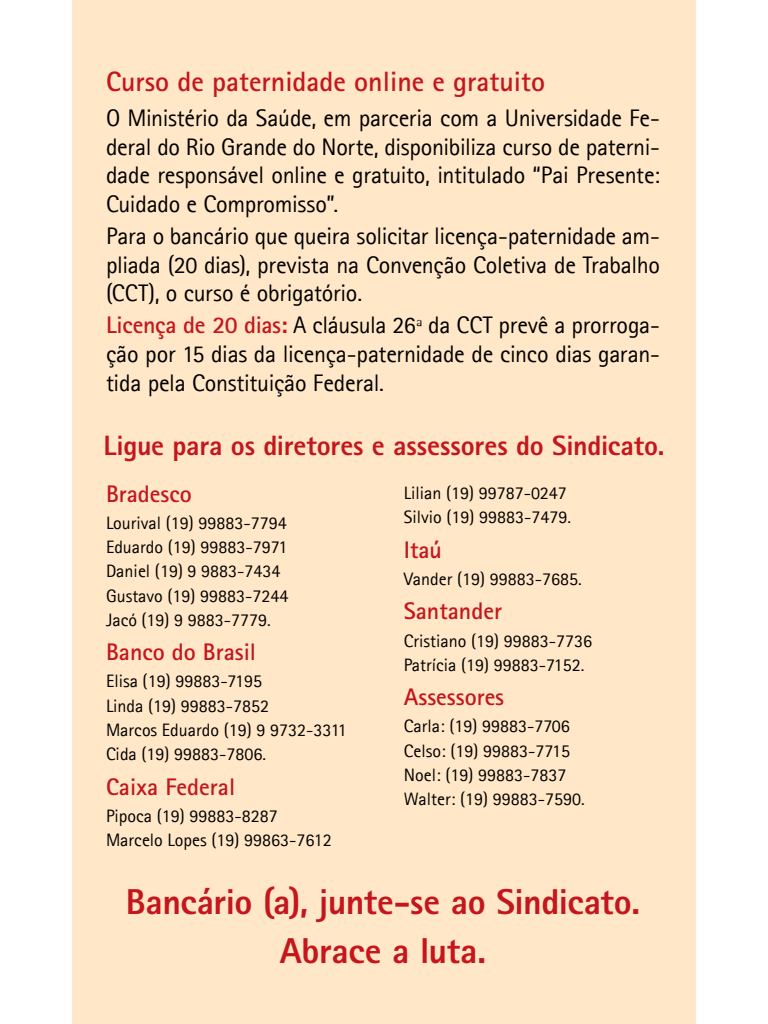
<style>
.page{position:relative;width:768px;height:1024px;background:#fff}
.page>*{position:absolute;margin:0;border:0;box-sizing:border-box;transform-origin:0 0}
.t1{font:800 36px/48.6px "Agfa Rotis Sans Serif";letter-spacing:-.01em;color:#c4161c;text-align:center}
.t2{font:800 28px "Agfa Rotis Sans Serif";letter-spacing:-.005em;color:#c4161c}
.t3{font:700 28px "Agfa Rotis Sans Serif";color:#c4161c}
.t4{font:24px/28.8px "Agfa Rotis Sans Serif";letter-spacing:-.01em;color:#000;text-align:justify}
.t5{font:700 24px "Agfa Rotis Sans Serif";color:#c4161c}
.t6{font:18px/24.3px "Agfa Rotis Sans Serif";color:#000}
.s1{font-weight:700;color:#c4161c}
</style>
<div class="page">
<div style="left:72px;top:0;width:624px;height:1024px;background:#ffe7c7"></div>
<p class="t3" style="left:106px;top:64px;width:441px">Curso de paternidade online e gratuito</p>
<p class="t4" style="left:106px;top:103px;width:555px">O Ministério da Saúde, em parceria com a Universidade Fe&shy;deral do Rio Grande do Norte, disponibiliza curso de paterni&shy;dade responsável online e gratuito, intitulado “Pai Presente:<br>Cuidado e Compromisso”.</p>
<p class="t4" style="left:106px;top:221px;width:555px">Para o bancário que queira solicitar licença-paternidade am&shy;pliada (20 dias), prevista na Convenção Coletiva de Trabalho (CCT), o curso é obrigatório.</p>
<p class="t4" style="left:106px;top:310px;width:555px"><span class="s1">Licença de 20 dias:</span> A cláusula 26ª da CCT prevê a prorroga&shy;ção por 15 dias da licença-paternidade de cinco dias garan&shy;tida pela Constituição Federal.</p>
<p class="t2" style="left:103px;top:428px;width:563px">Ligue para os diretores e assessores do Sindicato.</p>
<p class="t5" style="left:106px;top:478px;width:87px">Bradesco</p>
<p class="t6" style="left:106px;top:510px;width:184px">Lourival (19) 99883-7794<br>Eduardo (19) 99883-7971<br>Daniel (19) 9 9883-7434<br>Gustavo (19) 99883-7244<br>Jacó (19) 9 9883-7779.</p>
<p class="t5" style="left:106px;top:637px;width:152px">Banco do Brasil</p>
<p class="t6" style="left:106px;top:669px;width:242px">Elisa (19) 99883-7195<br>Linda (19) 99883-7852<br>Marcos Eduardo (19) 9 9732-3311<br>Cida (19) 99883-7806.</p>
<p class="t5" style="left:106px;top:772px;width:131px">Caixa Federal</p>
<p class="t6" style="left:106px;top:804px;width:227px">Pipoca (19) 99883-8287<br>Marcelo Lopes (19) 99863-7612</p>
<p class="t6" style="left:404px;top:481px;width:169px">Lilian (19) 99787-0247<br>Silvio (19) 99883-7479.</p>
<p class="t5" style="left:404px;top:534px;width:40px">Itaú</p>
<p class="t6" style="left:404px;top:567px;width:179px">Vander (19) 99883-7685.</p>
<p class="t5" style="left:404px;top:596px;width:100px">Santander</p>
<p class="t6" style="left:404px;top:628px;width:190px">Cristiano (19) 99883-7736<br>Patrícia (19) 99883-7152.</p>
<p class="t5" style="left:404px;top:682px;width:102px">Assessores</p>
<p class="t6" style="left:404px;top:714px;width:182px">Carla: (19) 99883-7706<br>Celso: (19) 99883-7715<br>Noel: (19) 99883-7837<br>Walter: (19) 99883-7590.</p>
<h1 class="t1" style="left:126px;top:877px;width:516px">Bancário (a), junte-se ao Sindicato.<br>Abrace a luta.</h1>
</div>
